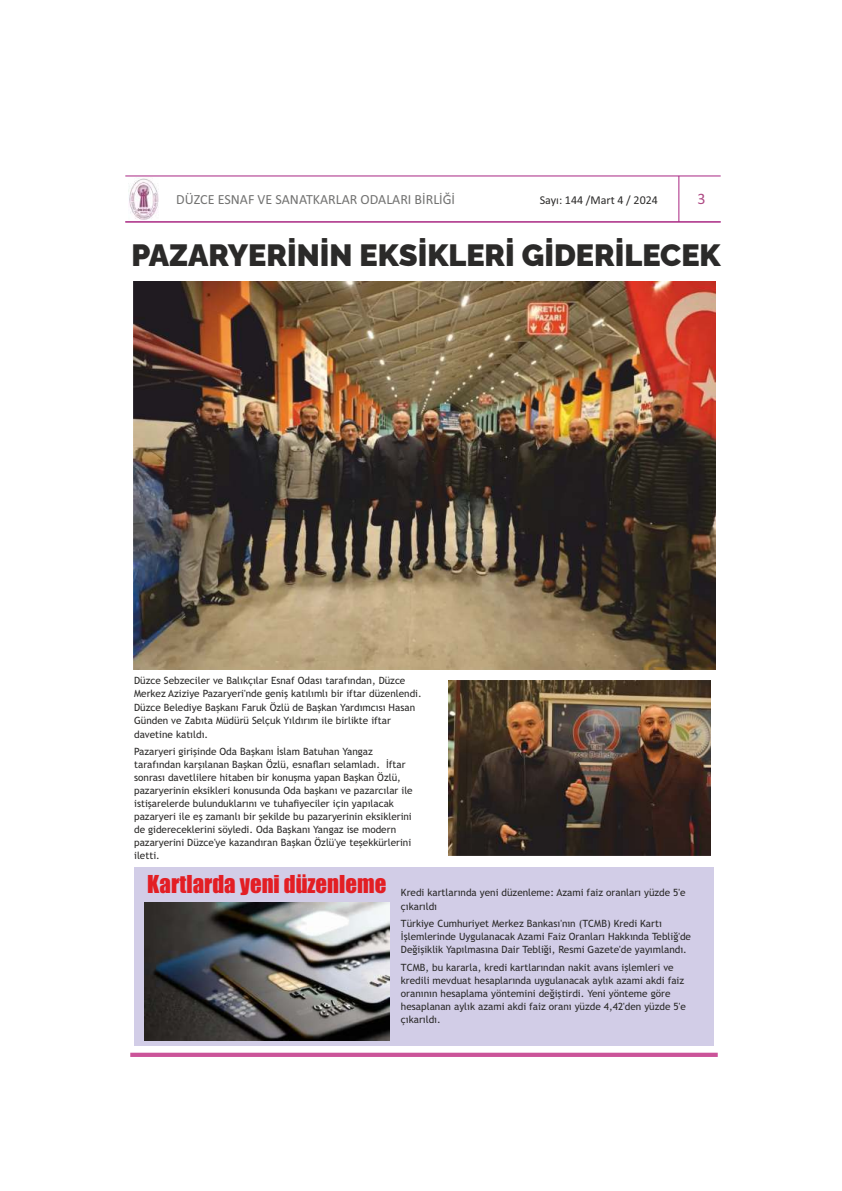
<style>
.page{position:relative;width:842px;height:1191px;background:#fff}
.page>*{position:absolute;margin:0;border:0;box-sizing:border-box;transform-origin:0 0}
.t1{font:100 30.6px "Raleway";color:#2b2a29}
.t2{font:22.8px "Impact";color:#e31e24}
.t3{font:16px "Calibri";color:#ae4a84}
.t4{font:14px "Calibri";color:#727271}
.t5{font:12px "Calibri";color:#2b2a29}
.t6{font:10px/12.9px "Trebuchet MS";color:#2b2a29}
</style>
<div class="page">
<hr style="left:125px;top:176px;width:596px;height:1px;background:#a82682">
<hr style="left:679px;top:176px;width:1px;height:46px;background:#a82682">
<img style="left:128px;top:178px;width:31px;height:42px">
<hr style="left:125px;top:222px;width:596px;height:1px;background:#a82682">
<div style="left:130px;top:1052px;width:588px;height:5px;background:#cb5499"></div>
<img style="left:134px;top:282px;width:581px;height:387px">
<img style="left:449px;top:681px;width:262px;height:174px">
<div style="left:134px;top:867px;width:579px;height:178px;background:#d2cde7"></div>
<img style="left:144px;top:902px;width:245px;height:138px">
<h3 class="t4" style="left:176px;top:194px;width:280px">DÜZCE ESNAF VE SANATKARLAR ODALARI BİRLİĞİ</h3>
<p class="t5" style="left:540px;top:194px;width:120px">Sayı: 144 /Mart 4 / 2024</p>
<h3 class="t3" style="left:697px;top:192px;width:10px">3</h3>
<h1 class="t1" style="left:131px;top:237px;width:591px">PAZARYERİNİN EKSİKLERİ GİDERİLECEK</h1>
<p class="t6" style="left:134px;top:674px;width:289px;line-height:13.4px">Düzce Sebzeciler ve Balıkçılar Esnaf Odası tarafından, Düzce Merkez Aziziye Pazaryeri'nde geniş katılımlı bir iftar düzenlendi.<br>Düzce Belediye Başkanı Faruk Özlü de Başkan Yardımcısı Hasan Günden ve Zabıta Müdürü Selçuk Yıldırım ile birlikte iftar davetine katıldı.</p>
<p class="t6" style="left:134px;top:746px;width:280px">Pazaryeri girişinde Oda Başkanı İslam Batuhan Yangaz tarafından karşılanan Başkan Özlü, esnafları selamladı. İftar sonrası davetlilere hitaben bir konuşma yapan Başkan Özlü, pazaryerinin eksikleri konusunda Oda başkanı ve pazarcılar ile istişarelerde bulunduklarını ve tuhafiyeciler için yapılacak pazaryeri ile eş zamanlı bir şekilde bu pazaryerinin eksiklerini de gidereceklerini söyledi. Oda Başkanı Yangaz ise modern pazaryerini Düzce'ye kazandıran Başkan Özlü'ye teşekkürlerini iletti.</p>
<h2 class="t2" style="left:147px;top:874px;width:241px">Kartlarda yeni düzenleme</h2>
<p class="t6" style="left:401px;top:887px;width:286px;line-height:13.4px">Kredi kartlarında yeni düzenleme: Azami faiz oranları yüzde 5'e çıkarıldı</p>
<p class="t6" style="left:401px;top:918px;width:292px">Türkiye Cumhuriyet Merkez Bankası'nın (TCMB) Kredi Kartı<br>İşlemlerinde Uygulanacak Azami Faiz Oranları Hakkında Tebliğ'de<br>Değişiklik Yapılmasına Dair Tebliği, Resmi Gazete'de yayımlandı.</p>
<p class="t6" style="left:401px;top:961px;width:286px">TCMB, bu kararla, kredi kartlarından nakit avans işlemleri ve kredili mevduat hesaplarında uygulanacak aylık azami akdi faiz oranının hesaplama yöntemini değiştirdi. Yeni yönteme göre hesaplanan aylık azami akdi faiz oranı yüzde 4,42'den yüzde 5'e çıkarıldı.</p>
</div>
